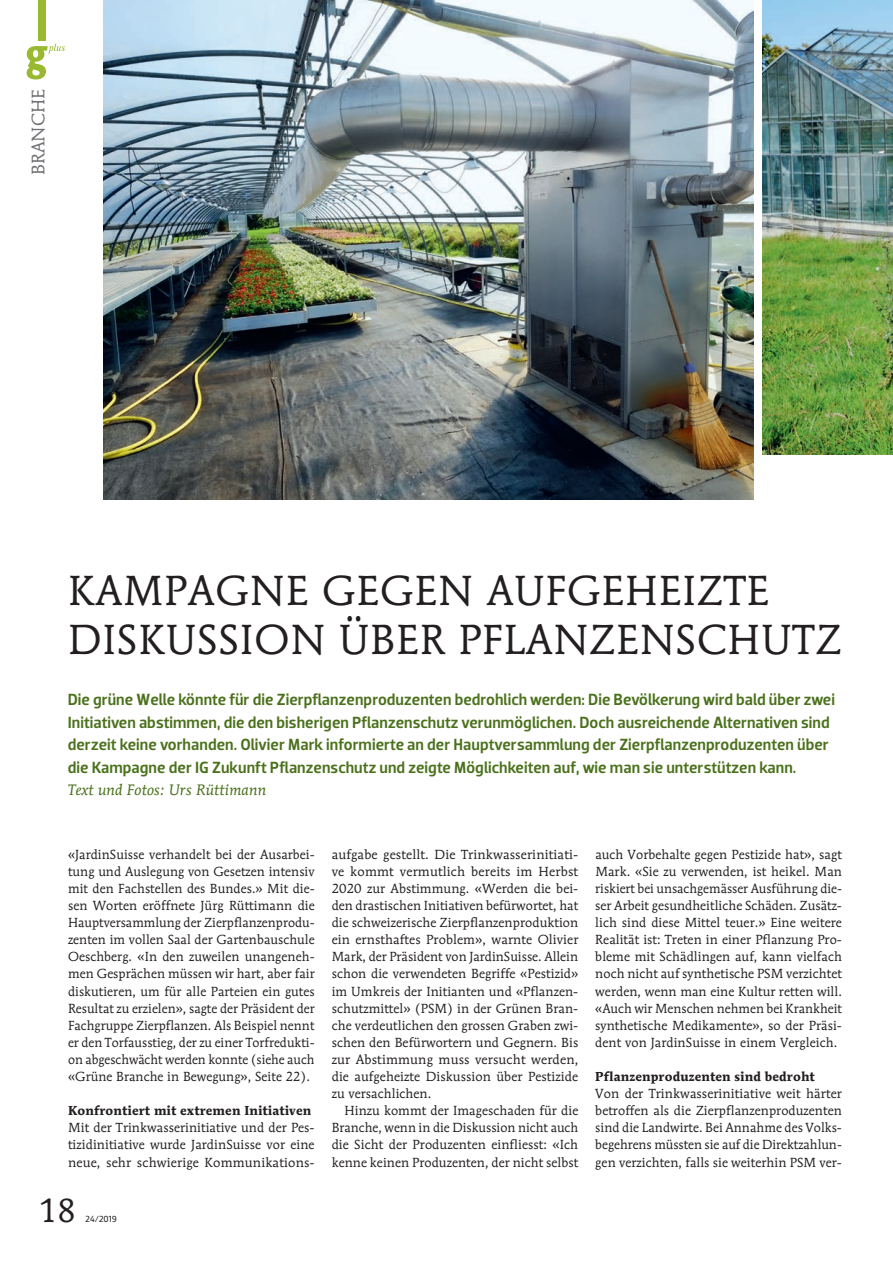
<style>
.page{position:relative;width:893px;height:1263px;background:#fff}
.page>*{position:absolute;margin:0;border:0;box-sizing:border-box;transform-origin:0 0}
.t1{font:41.55px/49.5px "Mendoza Roman";letter-spacing:.02em;color:#231f20}
.t2{font:33px "Mendoza Roman";color:#231f20}
.t3{font:18px "Mendoza Roman";letter-spacing:.005em;color:#6f7073}
.t4{font:500 16.5px/22.5px "Dobra";letter-spacing:.005em;color:#4b711c}
.t5{font:italic 15px "Mendoza Roman";letter-spacing:.005em;color:#4b711c}
.t6{font:13.05px/17.1px "Mendoza Roman";letter-spacing:.005em;color:#231f20;text-align:justify}
.t7{font:700 12.9px "Mendoza Roman";letter-spacing:.005em;color:#231f20}
.t8{font:9px "Dobra";color:#231f20}
</style>
<div class="page">
<div style="left:38px;top:0;width:8px;height:40px;background:#99b930"></div>
<svg style="left:27px;top:44px;width:38px;height:36px"></svg>
<img style="left:104px;top:0;width:649px;height:500px">
<img style="left:762px;top:0;width:131px;height:455px">
<h3 class="t3" style="left:27px;top:175px;width:87px;rotate:-90deg">BRANCHE</h3>
<h1 class="t1" style="left:68px;top:565px;width:775px">KAMPAGNE GEGEN AUFGEHEIZTE<br>DISKUSSION ÜBER PFLANZENSCHUTZ</h1>
<p class="t4" style="left:68px;top:689px;width:769px">Die grüne Welle könnte für die Zierpflanzenproduzenten bedrohlich werden: Die Bevölkerung wird bald über zwei Initiativen abstimmen, die den bisherigen Pflanzenschutz verunmöglichen. Doch ausreichende Alternativen sind derzeit keine vorhanden. Olivier Mark informierte an der Hauptversammlung der Zierpflanzenproduzenten über die Kampagne der IG Zukunft Pflanzenschutz und zeigte Möglichkeiten auf, wie man sie unterstützen kann.</p>
<p class="t5" style="left:68px;top:781px;width:200px">Text und Fotos: Urs Rüttimann</p>
<p class="t6" style="left:68px;top:845px;width:248px">«JardinSuisse verhandelt bei der Ausarbei&shy;tung und Auslegung von Gesetzen intensiv mit den Fachstellen des Bundes.» Mit die&shy;sen Worten eröffnete Jürg Rüttimann die Hauptversammlung der Zierpflanzenprodu&shy;zenten im vollen Saal der Gartenbauschule Oeschberg. «In den zuweilen unangeneh&shy;men Gesprächen müssen wir hart, aber fair diskutieren, um für alle Parteien ein gutes Resultat zu erzielen», sagte der Präsident der Fachgruppe Zierpflanzen. Als Beispiel nennt er den Torfausstieg, der zu einer Torfredukti&shy;on abgeschwächt werden konnte (siehe auch «Grüne Branche in Bewegung», Seite 22).</p>
<p class="t7" style="left:68px;top:1103px;width:245px">Konfrontiert mit extremen Initiativen</p>
<p class="t6" style="left:68px;top:1119px;width:248px">Mit der Trinkwasserinitiative und der Pes&shy;tizidinitiative wurde JardinSuisse vor eine neue, sehr schwierige Kommunikations-</p>
<p class="t6" style="left:332px;top:845px;width:248px">aufgabe gestellt. Die Trinkwasserinitiati&shy;ve kommt vermutlich bereits im Herbst 2020 zur Abstimmung. «Werden die bei&shy;den drastischen Initiativen befürwortet, hat die schweizerische Zierpflanzenproduktion ein ernsthaftes Problem», warnte Olivier Mark, der Präsident von JardinSuisse. Allein schon die verwendeten Begriffe «Pestizid» im Umkreis der Initianten und «Pflanzen&shy;schutzmittel» (PSM) in der Grünen Bran&shy;che verdeutlichen den grossen Graben zwi&shy;schen den Befürwortern und Gegnern. Bis zur Abstimmung muss versucht werden, die aufgeheizte Diskussion über Pestizide zu versachlichen.</p>
<p class="t6" style="left:332px;top:1102px;width:248px;text-indent:13px">Hinzu kommt der Imageschaden für die Branche, wenn in die Diskussion nicht auch die Sicht der Produzenten einfliesst: «Ich kenne keinen Produzenten, der nicht selbst</p>
<p class="t6" style="left:595px;top:845px;width:248px">auch Vorbehalte gegen Pestizide hat», sagt Mark. «Sie zu verwenden, ist heikel. Man riskiert bei unsachgemässer Ausführung die&shy;ser Arbeit gesundheitliche Schäden. Zusätz&shy;lich sind diese Mittel teuer.» Eine weitere Realität ist: Treten in einer Pflanzung Pro&shy;bleme mit Schädlingen auf, kann vielfach noch nicht auf synthetische PSM verzichtet werden, wenn man eine Kultur retten will. «Auch wir Menschen nehmen bei Krankheit synthetische Medikamente», so der Präsi&shy;dent von JardinSuisse in einem Vergleich.</p>
<p class="t7" style="left:595px;top:1068px;width:221px">Pflanzenproduzenten sind bedroht</p>
<p class="t6" style="left:595px;top:1085px;width:248px">Von der Trinkwasserinitiative weit härter betroffen als die Zierpflanzenproduzenten sind die Landwirte. Bei Annahme des Volks&shy;begehrens müssten sie auf die Direktzahlun&shy;gen verzichten, falls sie weiterhin PSM ver-</p>
<h2 class="t2" style="left:38px;top:1190px;width:39px">18</h2>
<p class="t8" style="left:86px;top:1213px;width:33px">24/2019</p>
</div>
